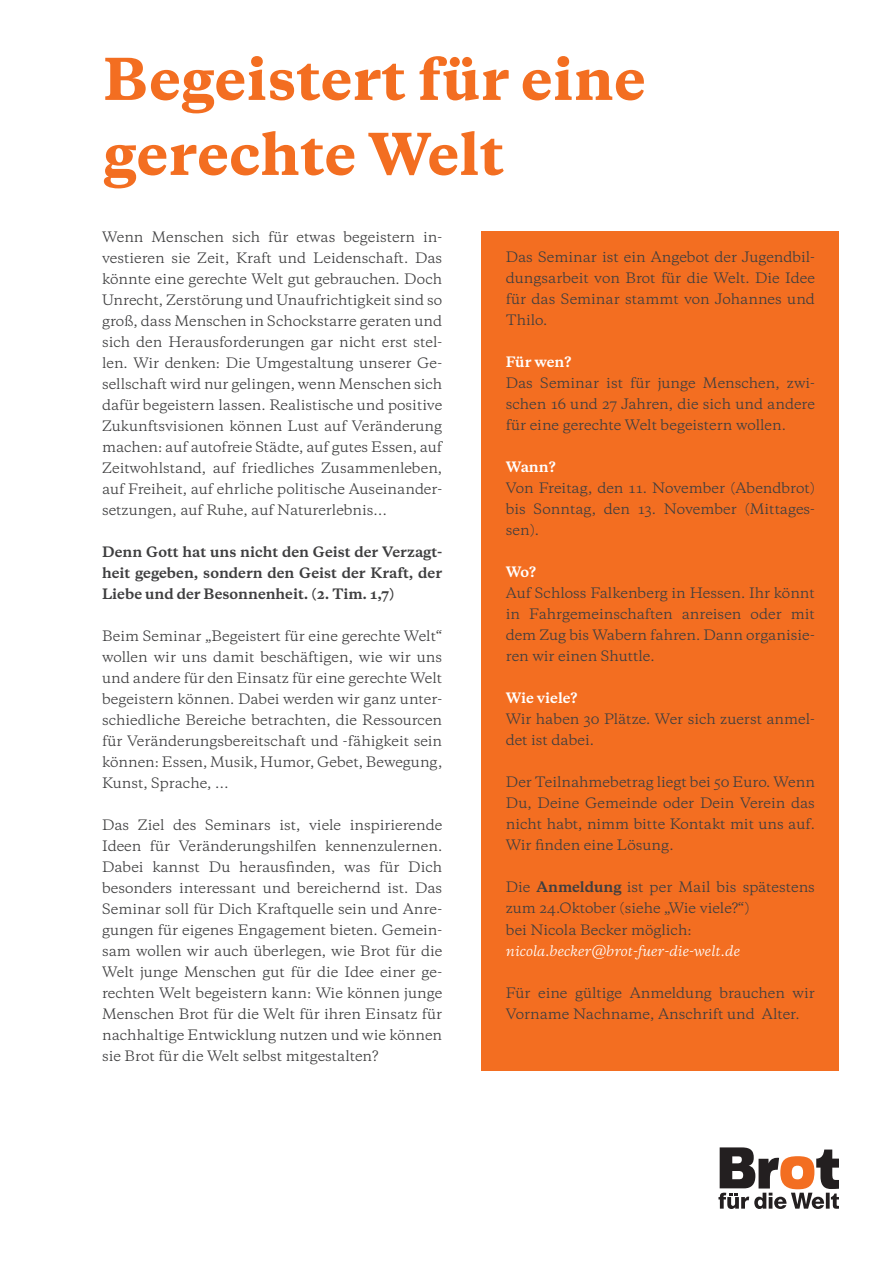
<style>
.page{position:relative;width:893px;height:1263px;background:#fff}
.page>*{position:absolute;margin:0;border:0;box-sizing:border-box;transform-origin:0 0}
.t1{font:800 54px/75px "Copernicus";letter-spacing:.01em;color:#f36e21}
.t2{font:13.5px/21px "Copernicus";color:#3e3e3f;text-align:justify}
.t3{font:700 13.5px/21px "Copernicus";color:#3e3e3f;text-align:justify}
.t4{font:italic 13.5px "Copernicus";color:#fff}
.t5{font:700 13.5px "Copernicus";color:#fff}
.s1{font-weight:700}
</style>
<div class="page">
<div style="left:482px;top:231px;width:357px;height:839px;background:#f36e21"></div>
<svg style="left:718px;top:1147px;width:121px;height:62px"></svg>
<h1 class="t1" style="left:103px;top:43px;width:544px">Begeistert für eine gerechte Welt</h1>
<p class="t2" style="left:102px;top:227px;width:342px">Wenn Menschen sich für etwas begeistern in&shy;vestieren sie Zeit, Kraft und Leidenschaft. Das könnte eine gerechte Welt gut gebrauchen. Doch Unrecht, Zerstörung und Unaufrichtigkeit sind so groß, dass Menschen in Schockstarre geraten und sich den Herausforderungen gar nicht erst stel&shy;len. Wir denken: Die Umgestaltung unserer Ge&shy;sellschaft wird nur gelingen, wenn Menschen sich dafür begeistern lassen. Realistische und positive Zukunftsvisionen können Lust auf Veränderung machen: auf autofreie Städte, auf gutes Essen, auf Zeitwohlstand, auf friedliches Zusammenleben, auf Freiheit, auf ehrliche politische Auseinander&shy;setzungen, auf Ruhe, auf Naturerlebnis…</p>
<p class="t3" style="left:102px;top:542px;width:342px">Denn Gott hat uns nicht den Geist der Verzagt&shy;heit gegeben, sondern den Geist der Kraft, der Liebe und der Besonnenheit. (2. Tim. 1,7)</p>
<p class="t2" style="left:102px;top:626px;width:342px">Beim Seminar „Begeistert für eine gerechte Welt“ wollen wir uns damit beschäftigen, wie wir uns und andere für den Einsatz für eine gerechte Welt begeistern können. Dabei werden wir ganz unter&shy;schiedliche Bereiche betrachten, die Ressourcen für Veränderungsbereitschaft und -fähigkeit sein können: Essen, Musik, Humor, Gebet, Bewegung, Kunst, Sprache, …</p>
<p class="t2" style="left:102px;top:815px;width:342px">Das Ziel des Seminars ist, viele inspirierende Ideen für Veränderungshilfen kennenzulernen.<br>Dabei kannst Du herausfinden, was für Dich besonders interessant und bereichernd ist. Das Seminar soll für Dich Kraftquelle sein und Anre&shy;gungen für eigenes Engagement bieten. Gemein&shy;sam wollen wir auch überlegen, wie Brot für die Welt junge Menschen gut für die Idee einer ge&shy;rechten Welt begeistern kann: Wie können junge Menschen Brot für die Welt für ihren Einsatz für nachhaltige Entwicklung nutzen und wie können sie Brot für die Welt selbst mitgestalten?</p>
<p class="t2" style="left:506px;top:247px;width:311px">Das Seminar ist ein Angebot der Jugendbil&shy;dungsarbeit von Brot für die Welt. Die Idee für das Seminar stammt von Johannes und Thilo.</p>
<p class="t5" style="left:506px;top:353px;width:67px">Für wen?</p>
<p class="t2" style="left:506px;top:373px;width:311px">Das Seminar ist für junge Menschen, zwi&shy;schen 16 und 27 Jahren, die sich und andere für eine gerechte Welt begeistern wollen.</p>
<p class="t5" style="left:506px;top:458px;width:51px">Wann?</p>
<p class="t2" style="left:506px;top:478px;width:311px">Von Freitag, den 11. November (Abendbrot) bis Sonntag, den 13. November (Mittages&shy;sen).</p>
<p class="t5" style="left:506px;top:563px;width:32px">Wo?</p>
<p class="t2" style="left:506px;top:583px;width:311px">Auf Schloss Falkenberg in Hessen. Ihr könnt in Fahrgemeinschaften anreisen oder mit dem Zug bis Wabern fahren. Dann organisie&shy;ren wir einen Shuttle.</p>
<p class="t5" style="left:506px;top:689px;width:73px">Wie viele?</p>
<p class="t2" style="left:506px;top:709px;width:311px">Wir haben 30 Plätze. Wer sich zuerst anmel&shy;det ist dabei.</p>
<p class="t2" style="left:506px;top:772px;width:311px">Der Teilnahmebetrag liegt bei 50 Euro. Wenn Du, Deine Gemeinde oder Dein Verein das nicht habt, nimm bitte Kontakt mit uns auf.<br>Wir finden eine Lösung.</p>
<p class="t2" style="left:506px;top:877px;width:311px;text-align:left">Die <span class="s1">Anmeldung</span> ist per Mail bis spätestens zum 24.Oktober (siehe „Wie viele?“)<br>bei Nicola Becker möglich:</p>
<p class="t4" style="left:506px;top:941px;width:236px">nicola.becker@brot-fuer-die-welt.de</p>
<p class="t2" style="left:506px;top:982px;width:311px">Für eine gültige Anmeldung brauchen wir<br>Vorname Nachname, Anschrift und Alter.</p>
</div>
